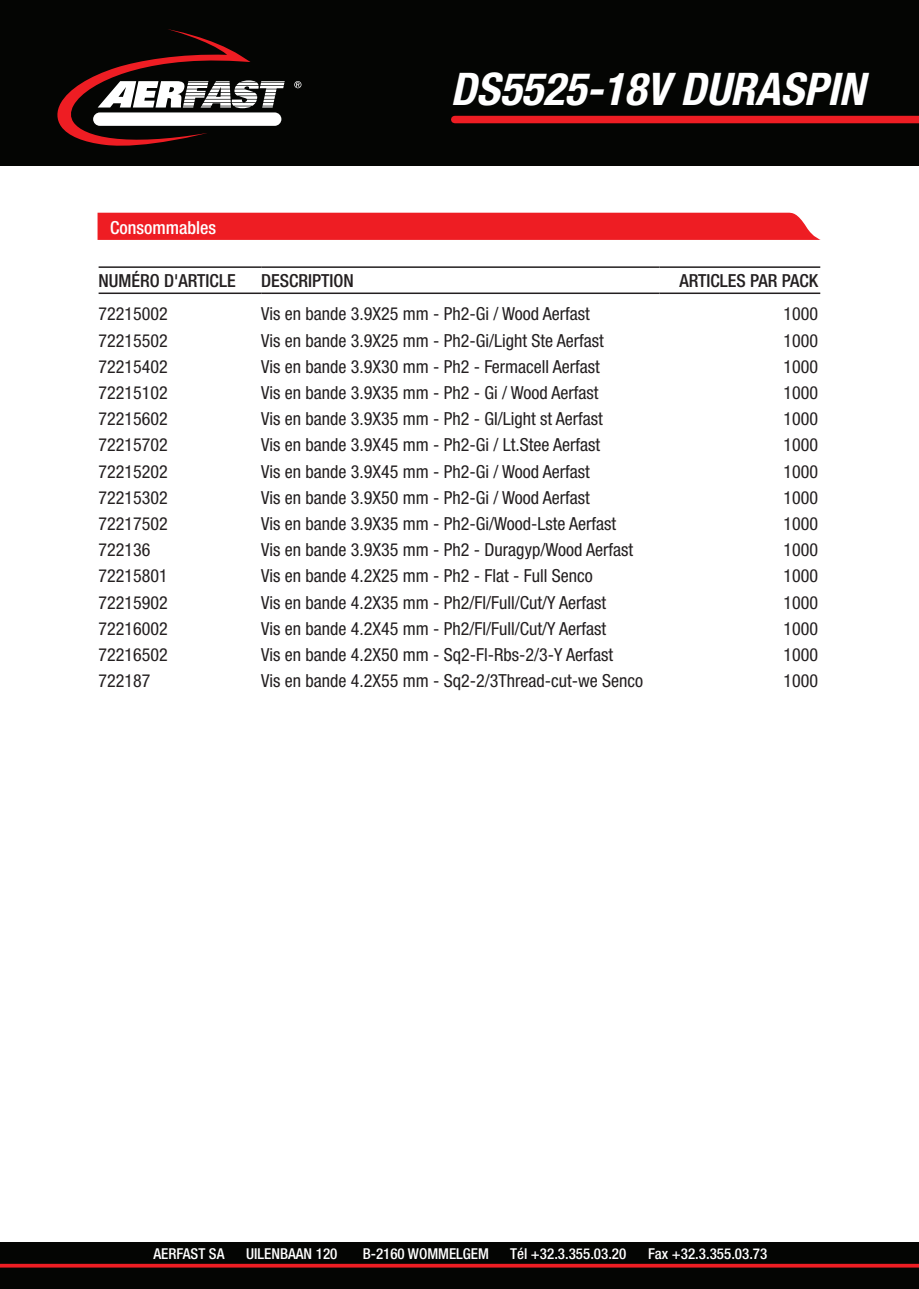
<style>
.page{position:relative;width:919px;height:1289px;background:#fff}
.page>*{position:absolute;margin:0;border:0;box-sizing:border-box;transform-origin:0 0}
.t1{font:italic 700 condensed 45px "Helvetica Neue";color:#fff}
.t2{font:condensed 18px "Helvetica Neue";color:#231f20}
.t3{font:500 condensed 18px "Helvetica Neue";color:#231f20}
.t4{font:500 condensed 18px "Helvetica Neue";color:#fff}
.t5{font:500 condensed 15px "Helvetica Neue";color:#fff}
</style>
<div class="page">
<div style="left:0;top:1242px;width:918px;height:46px;background:#040503"></div>
<div style="left:0;top:0;width:918px;height:166px;background:#040503"></div>
<svg style="left:57px;top:29px;width:228px;height:117px"></svg>
<div style="left:93px;top:112px;width:188px;height:14px;background:#fff;border-radius:7px"></div>
<svg style="left:294px;top:81px;width:7px;height:7px"></svg>
<div style="left:454px;top:116px;width:464px;height:7px;background:#ee1d23"></div>
<svg style="left:0;top:1263px;width:918px;height:4px;background:#bd181c"></svg>
<hr style="left:99px;top:266px;width:162px;height:2px;background:#231f20">
<hr style="left:261px;top:266px;width:398px;height:2px;background:#231f20">
<hr style="left:659px;top:266px;width:161px;height:2px;background:#231f20">
<hr style="left:99px;top:292px;width:162px;height:2px;background:#231f20">
<hr style="left:261px;top:292px;width:398px;height:2px;background:#231f20">
<hr style="left:659px;top:292px;width:161px;height:2px;background:#231f20">
<div style="left:97px;top:213px;width:723px;height:27px;background:#ee1d23"></div>
<p class="t4" style="left:110px;top:217px;width:107px">Consommables</p>
<p class="t1" style="left:450px;top:62px;width:415px">DS5525-18V DURASPIN</p>
<p class="t3" style="left:99px;top:270px;width:138px">NUMÉRO D'ARTICLE</p>
<p class="t3" style="left:261px;top:270px;width:94px">DESCRIPTION</p>
<p class="t3" style="left:679px;top:270px;width:140px">ARTICLES PAR PACK</p>
<p class="t2" style="left:99px;top:303px;width:71px">72215002</p>
<p class="t2" style="left:261px;top:303px;width:330px">Vis en bande 3.9X25 mm - Ph2-Gi / Wood Aerfast</p>
<p class="t2" style="left:783px;top:303px;width:36px">1000</p>
<p class="t2" style="left:99px;top:330px;width:71px">72215502</p>
<p class="t2" style="left:261px;top:330px;width:344px">Vis en bande 3.9X25 mm - Ph2-Gi/Light Ste Aerfast</p>
<p class="t2" style="left:783px;top:330px;width:36px">1000</p>
<p class="t2" style="left:99px;top:356px;width:71px">72215402</p>
<p class="t2" style="left:261px;top:356px;width:340px">Vis en bande 3.9X30 mm - Ph2 - Fermacell Aerfast</p>
<p class="t2" style="left:783px;top:356px;width:36px">1000</p>
<p class="t2" style="left:99px;top:382px;width:71px">72215102</p>
<p class="t2" style="left:261px;top:382px;width:338px">Vis en bande 3.9X35 mm - Ph2 - Gi / Wood Aerfast</p>
<p class="t2" style="left:783px;top:382px;width:36px">1000</p>
<p class="t2" style="left:99px;top:408px;width:71px">72215602</p>
<p class="t2" style="left:261px;top:408px;width:343px">Vis en bande 3.9X35 mm - Ph2 - GI/Light st Aerfast</p>
<p class="t2" style="left:783px;top:408px;width:36px">1000</p>
<p class="t2" style="left:99px;top:434px;width:71px">72215702</p>
<p class="t2" style="left:261px;top:434px;width:340px">Vis en bande 3.9X45 mm - Ph2-Gi / Lt.Stee Aerfast</p>
<p class="t2" style="left:783px;top:434px;width:36px">1000</p>
<p class="t2" style="left:99px;top:461px;width:71px">72215202</p>
<p class="t2" style="left:261px;top:461px;width:330px">Vis en bande 3.9X45 mm - Ph2-Gi / Wood Aerfast</p>
<p class="t2" style="left:783px;top:461px;width:36px">1000</p>
<p class="t2" style="left:99px;top:487px;width:71px">72215302</p>
<p class="t2" style="left:261px;top:487px;width:330px">Vis en bande 3.9X50 mm - Ph2-Gi / Wood Aerfast</p>
<p class="t2" style="left:783px;top:487px;width:36px">1000</p>
<p class="t2" style="left:99px;top:513px;width:71px">72217502</p>
<p class="t2" style="left:261px;top:513px;width:356px">Vis en bande 3.9X35 mm - Ph2-Gi/Wood-Lste Aerfast</p>
<p class="t2" style="left:783px;top:513px;width:36px">1000</p>
<p class="t2" style="left:99px;top:539px;width:53px">722136</p>
<p class="t2" style="left:261px;top:539px;width:373px">Vis en bande 3.9X35 mm - Ph2 - Duragyp/Wood Aerfast</p>
<p class="t2" style="left:783px;top:539px;width:36px">1000</p>
<p class="t2" style="left:99px;top:565px;width:71px">72215801</p>
<p class="t2" style="left:261px;top:565px;width:333px">Vis en bande 4.2X25 mm - Ph2 - Flat - Full Senco</p>
<p class="t2" style="left:783px;top:565px;width:36px">1000</p>
<p class="t2" style="left:99px;top:591px;width:71px">72215902</p>
<p class="t2" style="left:261px;top:591px;width:346px">Vis en bande 4.2X35 mm - Ph2/Fl/Full/Cut/Y Aerfast</p>
<p class="t2" style="left:783px;top:591px;width:36px">1000</p>
<p class="t2" style="left:99px;top:618px;width:71px">72216002</p>
<p class="t2" style="left:261px;top:618px;width:346px">Vis en bande 4.2X45 mm - Ph2/Fl/Full/Cut/Y Aerfast</p>
<p class="t2" style="left:783px;top:618px;width:36px">1000</p>
<p class="t2" style="left:99px;top:644px;width:71px">72216502</p>
<p class="t2" style="left:261px;top:644px;width:353px">Vis en bande 4.2X50 mm - Sq2-Fl-Rbs-2/3-Y Aerfast</p>
<p class="t2" style="left:783px;top:644px;width:36px">1000</p>
<p class="t2" style="left:99px;top:670px;width:53px">722187</p>
<p class="t2" style="left:261px;top:670px;width:383px">Vis en bande 4.2X55 mm - Sq2-2/3Thread-cut-we Senco</p>
<p class="t2" style="left:783px;top:670px;width:36px">1000</p>
<p class="t5" style="left:153px;top:1244px;width:73px">AERFAST SA</p>
<p class="t5" style="left:246px;top:1244px;width:93px">UILENBAAN 120</p>
<p class="t5" style="left:362px;top:1244px;width:128px">B-2160 WOMMELGEM</p>
<p class="t5" style="left:510px;top:1244px;width:118px">Tél +32.3.355.03.20</p>
<p class="t5" style="left:648px;top:1244px;width:121px">Fax +32.3.355.03.73</p>
</div>
